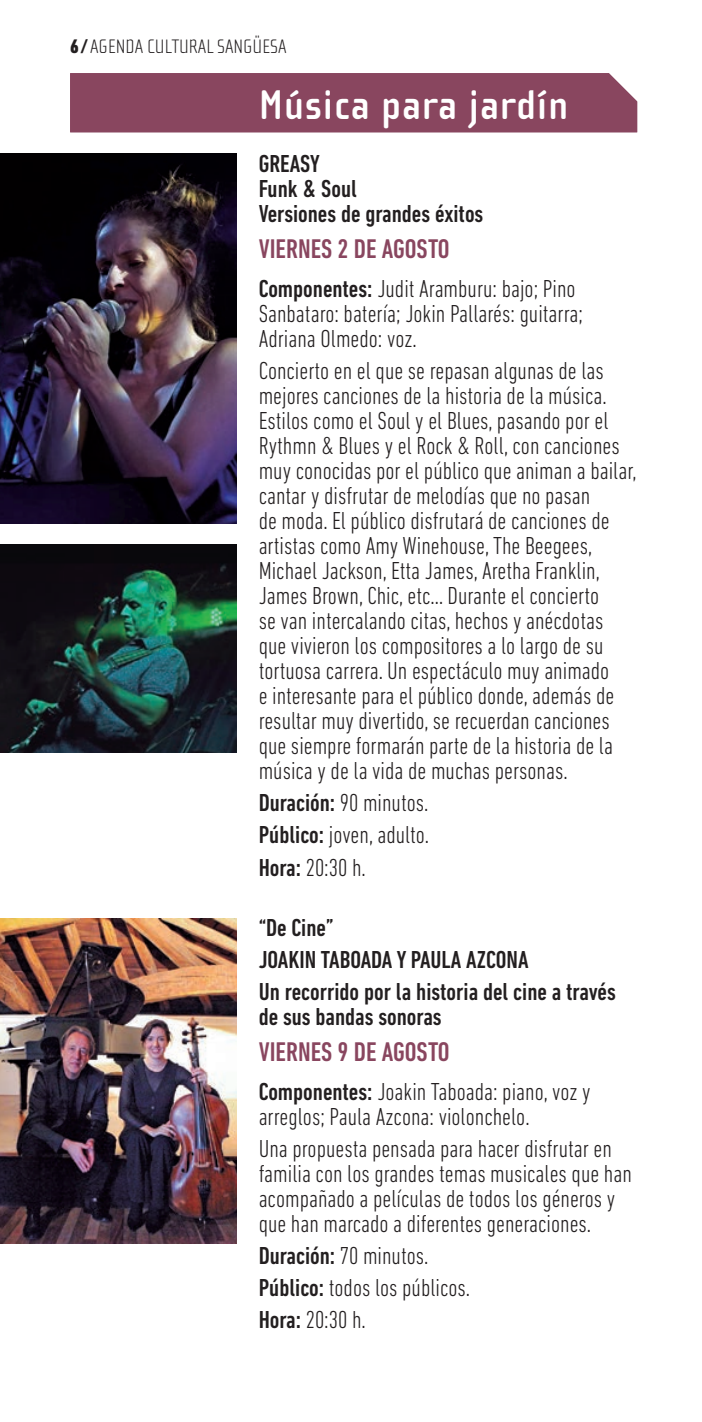
<style>
.page{position:relative;width:702px;height:1422px;background:#fff}
.page>*{position:absolute;margin:0;border:0;box-sizing:border-box;transform-origin:0 0}
.títulos{font:700 42.5px "Cholla Sans";letter-spacing:.025em;color:#fff}
._02-Fechas_rojas{font:500 condensed 27.5px "DIN Next LT Pro";color:#89465f}
._01-Texto_normal{font:300 condensed 25px/25px "DIN Next LT Pro";color:#231f20}
._03-Actividad{font:500 condensed 25px/25px "DIN Next LT Pro";color:#231f20}
.t1{font:100 20px "Cholla Sans";color:#231f20}
.s1{font-family:"DIN Next LT Pro";font-weight:800;font-stretch:condensed}
.s2{font-weight:500}
</style>
<div class="page">
<div style="left:70px;top:73px;width:567px;height:59px;background:#89465f"></div>
<img style="left:0;top:544px;width:236px;height:208px">
<img style="left:0;top:154px;width:236px;height:369px">
<img style="left:0;top:919px;width:237px;height:324px">
<p class="t1" style="left:70px;top:36px;width:218px"><span class="s1">6 ⁄</span> AGENDA CULTURAL SANGÜESA</p>
<p class="títulos" style="left:259px;top:82px;width:311px">Música para jardín</p>
<p class="_03-Actividad" style="left:259px;top:151px;width:226px">GREASY<br>Funk &amp; Soul<br>Versiones de grandes éxitos</p>
<p class="_02-Fechas_rojas" style="left:259px;top:233px;width:192px">VIERNES 2 DE AGOSTO</p>
<p class="_01-Texto_normal" style="left:259px;top:276px;width:326px"><span class="s2">Componentes:</span> Judit Aramburu: bajo; Pino<br>Sanbataro: batería; Jokin Pallarés: guitarra;<br>Adriana Olmedo: voz.</p>
<p class="_01-Texto_normal" style="left:259px;top:358px;width:380px">Concierto en el que se repasan algunas de las mejores canciones de la historia de la música.<br>Estilos como el Soul y el Blues, pasando por el Rythmn &amp; Blues y el Rock &amp; Roll, con canciones muy conocidas por el público que animan a bailar, cantar y disfrutar de melodías que no pasan<br>de moda. El público disfrutará de canciones de artistas como Amy Winehouse, The Beegees, Michael Jackson, Etta James, Aretha Franklin, James Brown, Chic, etc… Durante el concierto<br>se van intercalando citas, hechos y anécdotas que vivieron los compositores a lo largo de su tortuosa carrera. Un espectáculo muy animado<br>e interesante para el público donde, además de resultar muy divertido, se recuerdan canciones que siempre formarán parte de la historia de la música y de la vida de muchas personas.</p>
<p class="_01-Texto_normal" style="left:259px;top:790px;width:171px"><span class="s2">Duración:</span> 90 minutos.</p>
<p class="_01-Texto_normal" style="left:259px;top:822px;width:172px"><span class="s2">Público:</span> joven, adulto.</p>
<p class="_01-Texto_normal" style="left:259px;top:854px;width:109px"><span class="s2">Hora:</span> 20:30 h.</p>
<p class="_03-Actividad" style="left:259px;top:915px;width:76px">“De Cine”</p>
<p class="_03-Actividad" style="left:259px;top:947px;width:271px">JOAKIN TABOADA Y PAULA AZCONA</p>
<p class="_03-Actividad" style="left:259px;top:979px;width:359px">Un recorrido por la historia del cine a través de sus bandas sonoras</p>
<p class="_02-Fechas_rojas" style="left:259px;top:1036px;width:192px">VIERNES 9 DE AGOSTO</p>
<p class="_01-Texto_normal" style="left:259px;top:1079px;width:333px"><span class="s2">Componentes:</span> Joakin Taboada: piano, voz y arreglos; Paula Azcona: violonchelo.</p>
<p class="_01-Texto_normal" style="left:259px;top:1136px;width:375px">Una propuesta pensada para hacer disfrutar en familia con los grandes temas musicales que han acompañado a películas de todos los géneros y que han marcado a diferentes generaciones.</p>
<p class="_01-Texto_normal" style="left:259px;top:1243px;width:171px"><span class="s2">Duración:</span> 70 minutos.</p>
<p class="_01-Texto_normal" style="left:259px;top:1275px;width:213px"><span class="s2">Público:</span> todos los públicos.</p>
<p class="_01-Texto_normal" style="left:259px;top:1307px;width:109px"><span class="s2">Hora:</span> 20:30 h.</p>
</div>
